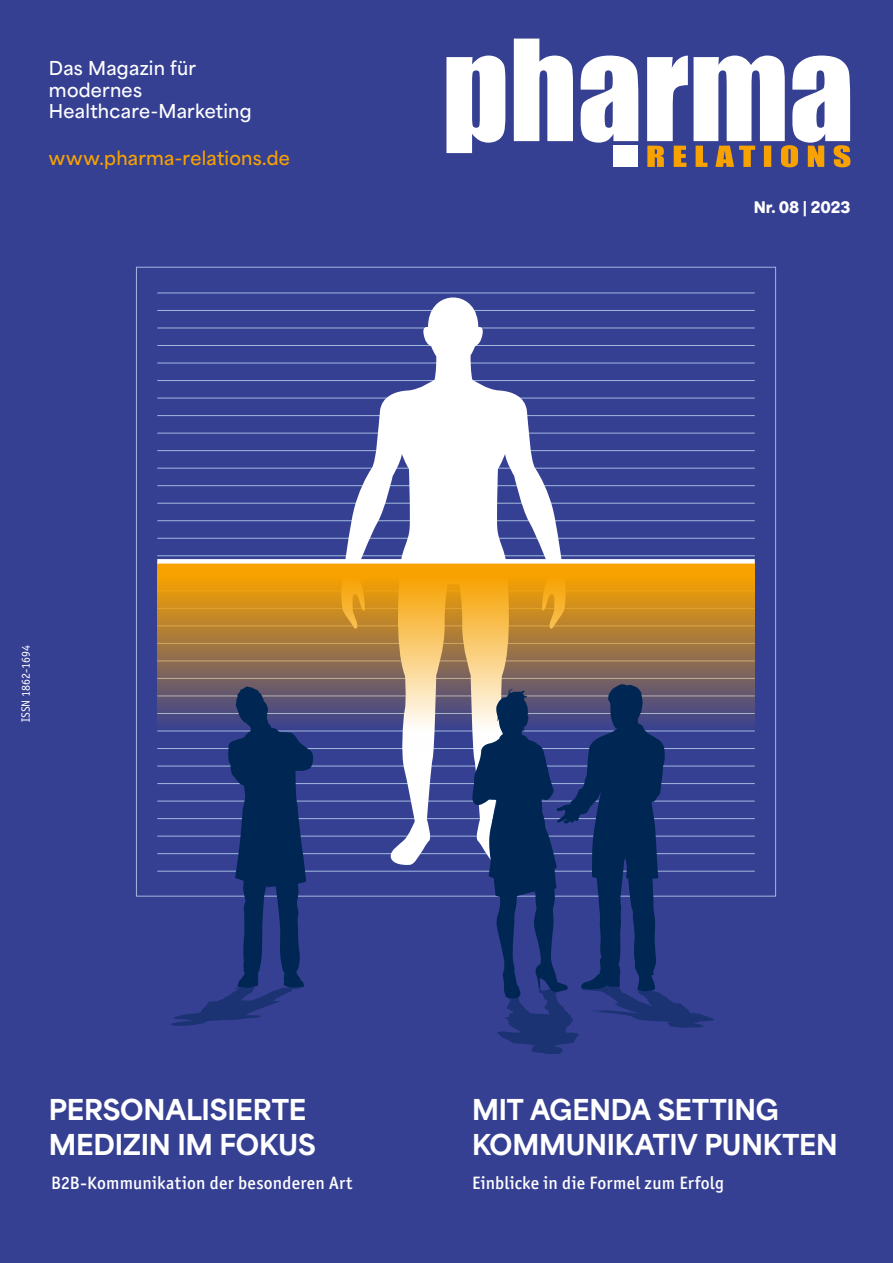
<style>
.page{position:relative;width:893px;height:1263px;background:#364093}
.page>*{position:absolute;margin:0;border:0;box-sizing:border-box;transform-origin:0 0}
.t1{font:800 27px/34.5px "Area Normal";letter-spacing:-.01em;color:#fff}
.t2{font:500 18px "Officina Sans ITC Pro";letter-spacing:.015em;color:#fff}
.t3{font:600 18px/21.6px "Area Normal";letter-spacing:.015em;color:#fff}
.t4{font:600 18px "Area Normal";letter-spacing:.015em;color:#f7a200}
.t5{font:900 15px "Area Normal";color:#fff}
.t6{font:12px "Officina Sans ITC Pro";color:#fff}
</style>
<div class="page">
<hr style="left:157px;top:293px;width:598px;height:1px;background:#a0b8de">
<hr style="left:157px;top:310px;width:598px;height:1px;background:#a0b8de">
<hr style="left:157px;top:328px;width:598px;height:1px;background:#a0b8de">
<hr style="left:157px;top:345px;width:598px;height:1px;background:#a0b8de">
<hr style="left:157px;top:363px;width:598px;height:1px;background:#a0b8de">
<hr style="left:157px;top:380px;width:598px;height:1px;background:#a0b8de">
<hr style="left:157px;top:398px;width:598px;height:1px;background:#a0b8de">
<hr style="left:157px;top:415px;width:598px;height:1px;background:#a0b8de">
<hr style="left:157px;top:433px;width:598px;height:1px;background:#a0b8de">
<hr style="left:157px;top:450px;width:598px;height:1px;background:#a0b8de">
<hr style="left:157px;top:468px;width:598px;height:1px;background:#a0b8de">
<hr style="left:157px;top:485px;width:598px;height:1px;background:#a0b8de">
<hr style="left:157px;top:503px;width:598px;height:1px;background:#a0b8de">
<hr style="left:157px;top:520px;width:598px;height:1px;background:#a0b8de">
<hr style="left:157px;top:538px;width:598px;height:1px;background:#a0b8de">
<hr style="left:157px;top:555px;width:598px;height:1px;background:#a0b8de">
<hr style="left:157px;top:766px;width:598px;height:1px;background:#a0b8de">
<hr style="left:157px;top:783px;width:598px;height:1px;background:#a0b8de">
<hr style="left:157px;top:801px;width:598px;height:1px;background:#a0b8de">
<hr style="left:157px;top:818px;width:598px;height:1px;background:#a0b8de">
<hr style="left:157px;top:836px;width:598px;height:1px;background:#a0b8de">
<hr style="left:157px;top:853px;width:598px;height:1px;background:#a0b8de">
<hr style="left:157px;top:871px;width:598px;height:1px;background:#a0b8de">
<svg style="left:341px;top:297px;width:225px;height:568px"></svg>
<svg style="left:446px;top:39px;width:404px;height:114px;fill:#fff"></svg>
<svg style="left:647px;top:145px;width:203px;height:22px"></svg>
<div style="left:613px;top:146px;width:25px;height:21px;background:#fff"></div>
<svg style="left:157px;top:564px;width:598px;height:188px;background:#b88842"></svg>
<div style="left:157px;top:559px;width:598px;height:5px;background:#fff"></div>
<svg style="left:160px;top:686px;width:153px;height:340px"></svg>
<svg style="left:471px;top:684px;width:258px;height:370px"></svg>
<p class="t3" style="left:49px;top:55px;width:204px">Das Magazin für modernes<br>Healthcare-Marketing</p>
<p class="t4" style="left:49px;top:142px;width:242px">www.pharma-relations.de</p>
<p class="t5" style="left:754px;top:194px;width:98px">Nr. 08 | 2023</p>
<p class="t6" style="left:19px;top:722px;width:79px;rotate:-90deg">ISSN 1862-1694</p>
<p class="t1" style="left:49px;top:1090px;width:268px">PERSONALISIERTE<br>MEDIZIN IM FOKUS</p>
<p class="t2" style="left:51px;top:1172px;width:303px">B2B-Kommunikation der besonderen Art</p>
<p class="t1" style="left:472px;top:1090px;width:367px">MIT AGENDA SETTING<br>KOMMUNIKATIV PUNKTEN</p>
<p class="t2" style="left:472px;top:1172px;width:253px">Einblicke in die Formel zum Erfolg</p>
</div>
